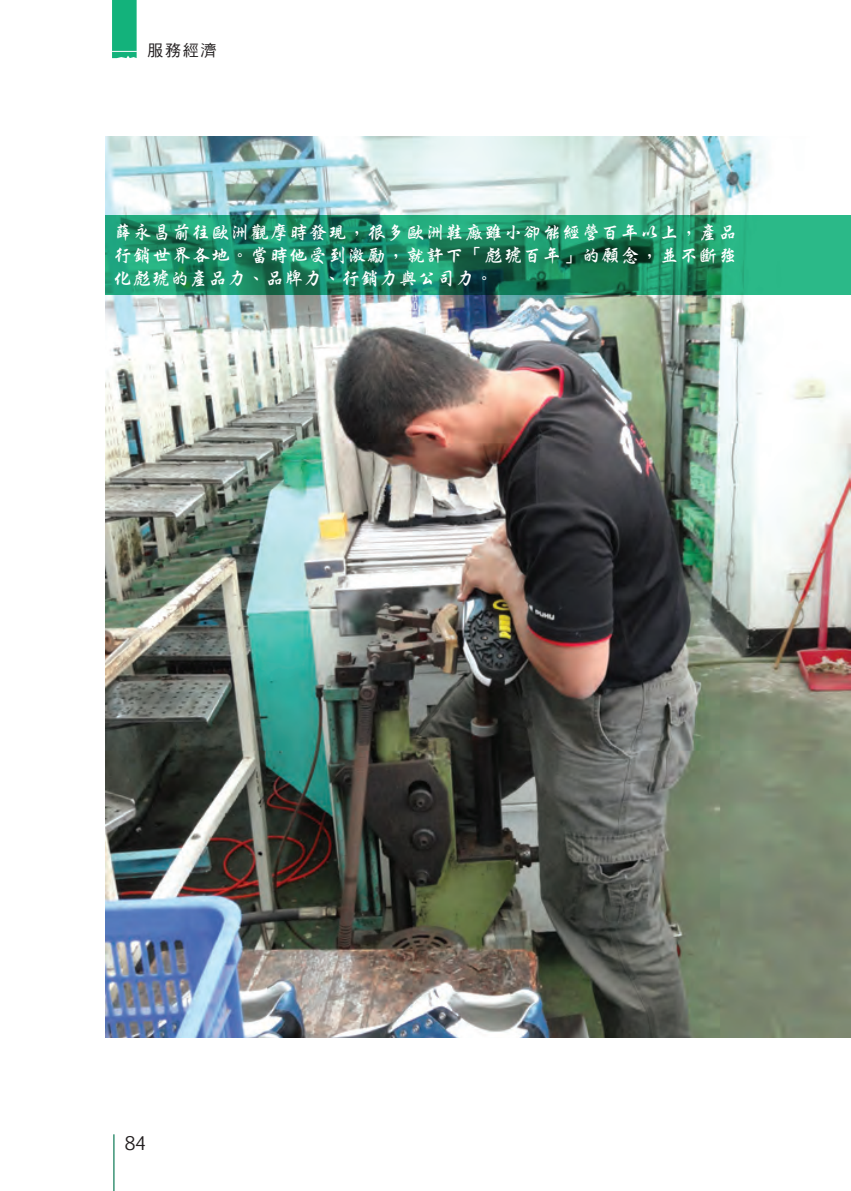
<style>
.page{position:relative;width:851px;height:1191px;background:#fff}
.page>*{position:absolute;margin:0;border:0;box-sizing:border-box;transform-origin:0 0}
.t1{font:19px/22.8px "DF Xing Kai Std W5";letter-spacing:.025em;color:#fff;text-align:justify}
.t2{font:18px "Euphemia UCAS";color:#231f20}
.t3{font:16px "DF Hei Std W5";color:#231f20}
</style>
<div class="page">
<svg style="left:112px;top:0;width:25px;height:58px"></svg>
<img style="left:106px;top:136px;width:744px;height:901px">
<hr style="left:113px;top:1134px;width:2px;height:57px;background:#318d6e">
<svg style="left:106px;top:215px;width:744px;height:80px;background:#1d8f68"></svg>
<p class="t3" style="left:147px;top:41px;width:70px">服務經濟</p>
<p class="t1" style="left:113px;top:221px;width:625px">薛永昌前往歐洲觀摩時發現，很多歐洲鞋廠雖小卻能經營百年以上，產品行銷世界各地。當時他受到激勵，就許下「彪琥百年」的願念，並不斷強化彪琥的產品力、品牌力、行銷力與公司力。</p>
<p class="t2" style="left:125px;top:1130px;width:22px">84</p>
</div>
